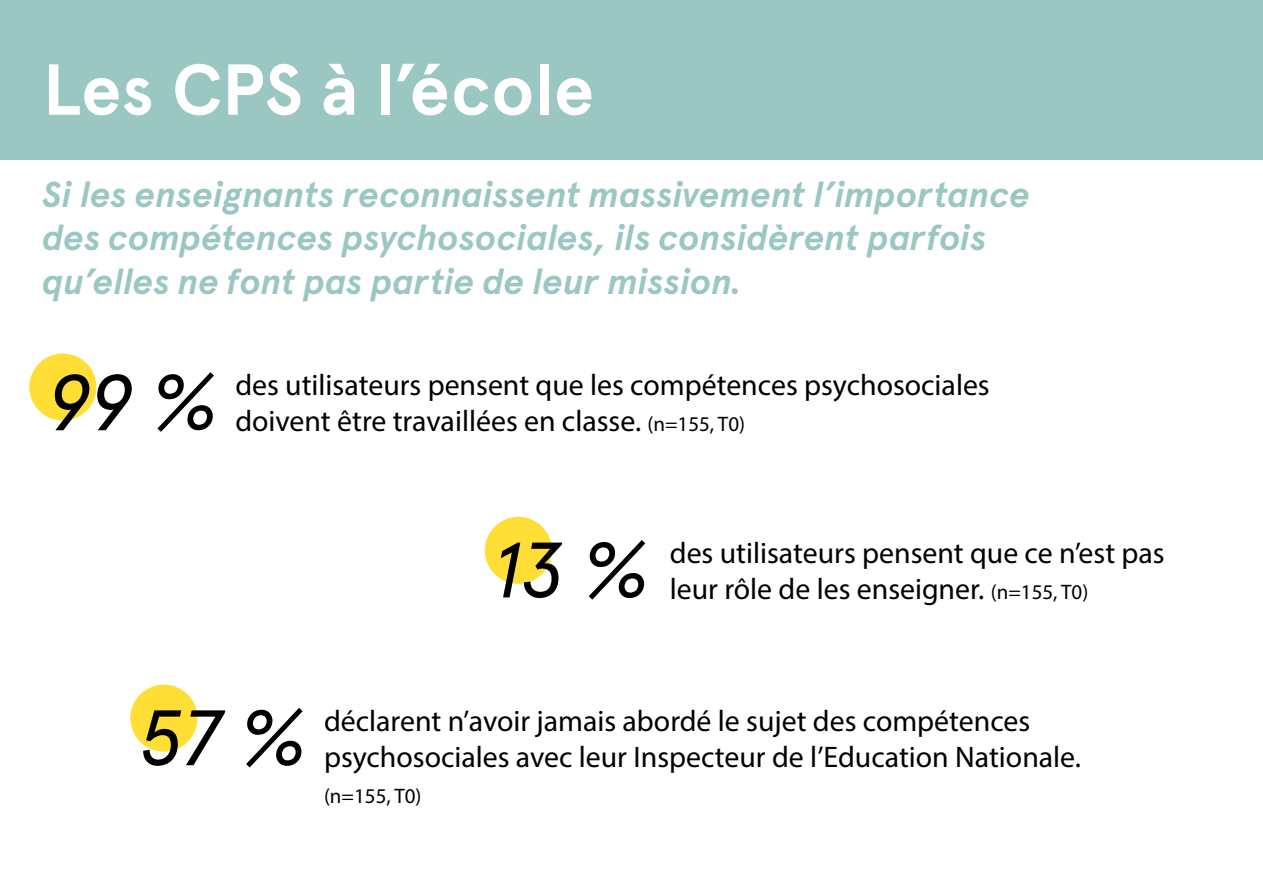
<style>
.page{position:relative;width:1263px;height:893px;background:#fff}
.page>*{position:absolute;margin:0;border:0;box-sizing:border-box;transform-origin:0 0}
.t1{font:italic 78.3px "Apercu";color:#000}
.t2{font:700 72px "Apercu";color:#fff}
.t3{font:italic 700 36px/43.2px "Apercu";letter-spacing:-.005em;color:#9bc7c2}
.t4{font:29.85px/35.8px "Myriad Pro";color:#000}
.t5{font:21px "Myriad Pro";color:#000}
.s1{font-size:21px}
</style>
<div class="page">
<div style="left:29px;top:353px;width:67px;height:68px;background:#ffdf35;border-radius:50%"></div>
<div style="left:485px;top:517px;width:67px;height:67px;background:#ffdf35;border-radius:50%"></div>
<div style="left:130px;top:685px;width:68px;height:67px;background:#ffdf35;border-radius:50%"></div>
<div style="left:0;top:0;width:1263px;height:159px;background:#9bc7c2"></div>
<h2 class="t2" style="left:43px;top:46px;width:553px">Les CPS à l’école</h2>
<p class="t3" style="left:43px;top:173px;width:989px">Si les enseignants reconnaissent massivement l’importance des compétences psychosociales, ils considèrent parfois qu’elles ne font pas partie de leur mission.</p>
<h1 class="t1" style="left:48px;top:355px;width:174px">99 %</h1>
<p class="t4" style="left:235px;top:367px;width:756px">des utilisateurs pensent que les compétences psychosociales doivent être travaillées en classe. <span class="s1">(n=155, T0)</span></p>
<h1 class="t1" style="left:495px;top:523px;width:159px">13 %</h1>
<p class="t4" style="left:670px;top:535px;width:496px">des utilisateurs pensent que ce n’est pas leur rôle de les enseigner. <span class="s1">(n=155, T0)</span></p>
<h1 class="t1" style="left:142px;top:691px;width:170px">57 %</h1>
<p class="t4" style="left:324px;top:702px;width:758px">déclarent n’avoir jamais abordé le sujet des compétences psychosociales avec leur Inspecteur de l’Education Nationale.</p>
<p class="t5" style="left:324px;top:782px;width:99px">(n=155, T0)</p>
</div>
